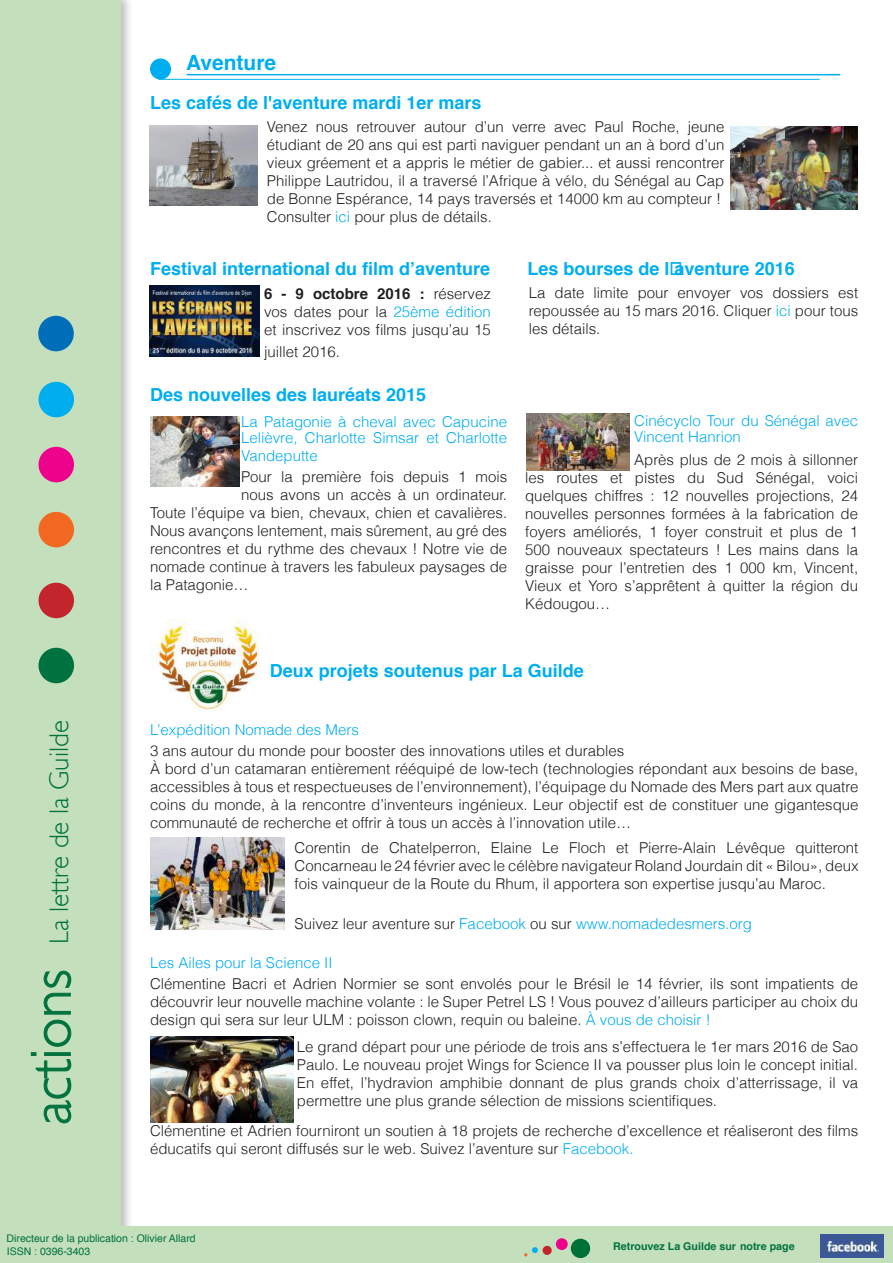
<style>
.page{position:relative;width:893px;height:1263px;background:#fff}
.page>*{position:absolute;margin:0;border:0;box-sizing:border-box;transform-origin:0 0}
.t1{font:300 57.15px "Gill Sans";color:#00723f}
.t2{font:300 27px "Gill Sans";color:#00723f}
.t3{font:700 21px "Helvetica";color:#00aeef}
.t4{font:700 18px "Helvetica";color:#00aeef}
.t5{font:300 15px/18px "Helvetica";color:#231f20;text-align:justify}
.t6{font:300 15px/16.5px "Helvetica";color:#00aeef}
.t7{font:700 10.65px "Helvetica";color:#00723f}
.t8{font:10.5px "Helvetica";color:#00723f}
.s1{color:#00aeef}
.s2{font-weight:700}
.s3{color:#231f20}
</style>
<div class="page">
<div style="left:0;top:0;width:144px;height:1262px;background:#231f20;opacity:.3"></div>
<div style="left:0;top:0;width:120px;height:1233px;background:#c4dfbb"></div>
<div style="left:0;top:1226px;width:893px;height:37px;background:#c4dfbb"></div>
<div style="left:543px;top:1246px;width:9px;height:9px;background:#c2262c;border-radius:50%"></div>
<div style="left:556px;top:1238px;width:12px;height:12px;background:#ed028c;border-radius:50%"></div>
<div style="left:572px;top:1240px;width:17px;height:17px;background:#007236;border-radius:50%"></div>
<div style="left:571px;top:1239px;width:19px;height:19px;border:3px solid #007136;border-radius:50%"></div>
<svg style="left:524px;top:1247px;width:14px;height:9px"></svg>
<img style="left:821px;top:1234px;width:63px;height:23px">
<div style="left:38px;top:648px;width:36px;height:35px;background:#00723f;border-radius:50%"></div>
<div style="left:38px;top:447px;width:36px;height:35px;background:#ed028c;border-radius:50%"></div>
<div style="left:38px;top:583px;width:36px;height:35px;background:#c2262c;border-radius:50%"></div>
<div style="left:38px;top:382px;width:36px;height:35px;background:#00aeef;border-radius:50%"></div>
<div style="left:38px;top:512px;width:36px;height:35px;background:#f36821;border-radius:50%"></div>
<div style="left:38px;top:316px;width:36px;height:35px;background:#006eb9;border-radius:50%"></div>
<svg style="left:31px;top:970px;width:41px;height:154px"></svg>
<hr style="left:158px;top:79px;width:662px;height:1px;background:#00aeef">
<hr style="left:187px;top:74px;width:653px;height:1px;background:#00aeef">
<div style="left:150px;top:58px;width:21px;height:22px;background:#00aeef;border-radius:50%"></div>
<img style="left:150px;top:285px;width:110px;height:71px">
<img style="left:730px;top:126px;width:128px;height:83px">
<img style="left:150px;top:620px;width:110px;height:91px">
<img style="left:150px;top:416px;width:90px;height:70px">
<img style="left:527px;top:413px;width:103px;height:58px">
<img style="left:150px;top:126px;width:108px;height:80px">
<img style="left:150px;top:838px;width:135px;height:92px">
<img style="left:150px;top:1037px;width:144px;height:85px">
<h3 class="t3" style="left:186px;top:45px;width:92px">Aventure</h3>
<p class="t4" style="left:150px;top:88px;width:333px">Les cafés de l'aventure mardi 1er mars</p>
<p class="t5" style="left:267px;top:117px;width:459px;text-align:left">Venez nous retrouver autour d’un verre avec Paul Roche, jeune étudiant de 20 ans qui est parti naviguer pendant un an à bord d’un vieux gréement et a appris le métier de gabier... et aussi rencontrer Philippe Lautridou, il a traversé l’Afrique à vélo, du Sénégal au Cap de Bonne Espérance, 14 pays traversés et 14000 km au compteur !<br>Consulter <span class="s1">ici</span> pour plus de détails.</p>
<p class="t4" style="left:150px;top:254px;width:342px">Festival international du film d’aventure</p>
<p class="t5" style="left:264px;top:284px;width:228px"><span class="s2">6 - 9 octobre 2016 :</span> réservez vos dates pour la <span class="s1">25ème édition </span>et inscrivez vos films jusqu’au 15</p>
<p class="t5" style="left:264px;top:342px;width:77px">juillet 2016.</p>
<p class="t4" style="left:150px;top:380px;width:278px">Des nouvelles des lauréats 2015</p>
<p class="t6" style="left:241px;top:413px;width:268px">La Patagonie à cheval avec Capucine<br>Lelièvre, Charlotte Simsar et Charlotte</p>
<p class="t6" style="left:241px;top:447px;width:78px">Vandeputte</p>
<p class="t5" style="left:241px;top:468px;width:268px">Pour la première fois depuis 1 mois</p>
<p class="t5" style="left:241px;top:486px;width:268px">nous avons un accès à un ordinateur.</p>
<p class="t5" style="left:150px;top:504px;width:359px">Toute l’équipe va bien, chevaux, chien et cavalières.</p>
<p class="t5" style="left:150px;top:522px;width:359px">Nous avançons lentement, mais sûrement, au gré des</p>
<p class="t5" style="left:150px;top:540px;width:359px">rencontres et du rythme des chevaux ! Notre vie de</p>
<p class="t5" style="left:150px;top:558px;width:359px">nomade continue à travers les fabuleux paysages de</p>
<p class="t5" style="left:150px;top:576px;width:100px">la Patagonie…</p>
<p class="t4" style="left:528px;top:254px;width:269px">Les bourses de l’aventure 2016</p>
<p class="t5" style="left:529px;top:284px;width:331px">La date limite pour envoyer vos dossiers est repoussée au 15 mars 2016. Cliquer <span class="s1">ici</span> pour tous les détails.</p>
<p class="t6" style="left:634px;top:412px;width:225px">Cinécyclo Tour du Sénégal avec<br>Vincent Hanrion</p>
<p class="t5" style="left:525px;top:450px;width:335px;text-indent:109px">Après plus de 2 mois à sillonner les routes et pistes du Sud Sénégal, voici quelques chiffres : 12 nouvelles projections, 24 nouvelles personnes formées à la fabrication de foyers améliorés, 1 foyer construit et plus de 1<br>500 nouveaux spectateurs ! Les mains dans la graisse pour l’entretien des 1 000 km, Vincent, Vieux et Yoro s’apprêtent à quitter la région du Kédougou…</p>
<h2 class="t2" style="left:44px;top:944px;width:225px;rotate:-90deg">La lettre de la Guilde</h2>
<h1 class="t1" style="left:19px;top:1125px;width:157px;rotate:-90deg">actions</h1>
<p class="t4" style="left:270px;top:656px;width:316px">Deux projets soutenus par La Guilde</p>
<p class="t6" style="left:150px;top:721px;width:210px">L’expédition Nomade des Mers</p>
<p class="t5" style="left:150px;top:741px;width:710px;text-align:left">3 ans autour du monde pour booster des innovations utiles et durables<br>À bord d’un catamaran entièrement rééquipé de low-tech (technologies répondant aux besoins de base, accessibles à tous et respectueuses de l’environnement), l’équipage du Nomade des Mers part aux quatre coins du monde, à la rencontre d’inventeurs ingénieux. Leur objectif est de constituer une gigantesque communauté de recherche et offrir à tous un accès à l’innovation utile…</p>
<p class="t5" style="left:294px;top:839px;width:565px">Corentin de Chatelperron, Elaine Le Floch et Pierre-Alain Lévêque quitteront Concarneau le 24 février avec le célèbre navigateur Roland Jourdain dit « Bilou», deux fois vainqueur de la Route du Rhum, il apportera son expertise jusqu’au Maroc.</p>
<p class="t6" style="left:294px;top:915px;width:459px"><span class="s3">Suivez leur aventure sur</span> Facebook <span class="s3">ou sur</span> www.nomadedesmers.org</p>
<p class="t6" style="left:150px;top:954px;width:184px">Les Ailes pour la Science II</p>
<p class="t5" style="left:150px;top:974px;width:710px">Clémentine Bacri et Adrien Normier se sont envolés pour le Brésil le 14 février, ils sont impatients de découvrir leur nouvelle machine volante : le Super Petrel LS ! Vous pouvez d’ailleurs participer au choix du design qui sera sur leur ULM : poisson clown, requin ou baleine. <span class="s1">À vous de choisir !</span></p>
<p class="t5" style="left:297px;top:1037px;width:563px">Le grand départ pour une période de trois ans s’effectuera le 1er mars 2016 de Sao Paulo. Le nouveau projet Wings for Science II va pousser plus loin le concept initial.<br>En effet, l’hydravion amphibie donnant de plus grands choix d’atterrissage, il va permettre une plus grande sélection de missions scientifiques.</p>
<p class="t5" style="left:150px;top:1121px;width:710px">Clémentine et Adrien fourniront un soutien à 18 projets de recherche d’excellence et réaliseront des films éducatifs qui seront diffusés sur le web. Suivez l’aventure sur <span class="s1">Facebook.</span></p>
<p class="t8" style="left:7px;top:1230px;width:191px">Directeur de la publication : Olivier Allard</p>
<p class="t8" style="left:7px;top:1243px;width:85px">ISSN : 0396-3403</p>
<p class="t8" style="left:9px;top:1243px;width:85px">ISSN : 0396-3403</p>
<p class="t7" style="left:613px;top:1238px;width:183px">Retrouvez La Guilde sur notre page</p>
</div>
